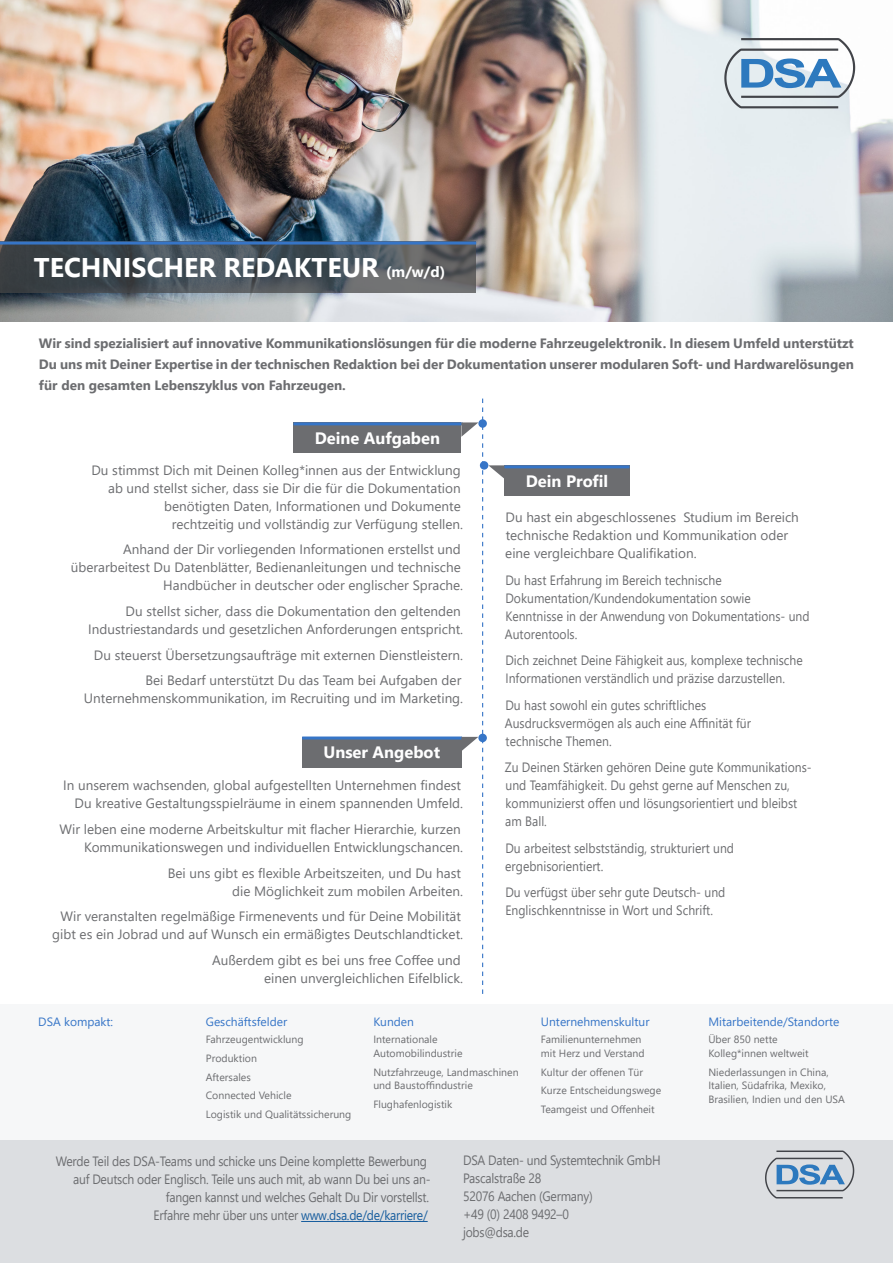
<style>
.page{position:relative;width:893px;height:1263px;background:#fff}
.page>*{position:absolute;margin:0;border:0;box-sizing:border-box;transform-origin:0 0}
.Überschrift_de{font:700 27px "Segoe UI";color:#fff}
.Zwischentitel_de{font:700 16.5px "Segoe UI";color:#fff}
.Aufzählung_rechtsbündig_de{font:13.5px/18px "Segoe UI";color:#6c6d70;text-align:right}
.Basisformat{font:13.5px/18px "Segoe UI";color:#6c6d70;scale:.9 1}
.Einleitungstext_de{font:700 13.5px/21px "Segoe UI";color:#6c6d70;text-align:justify}
.Fußtext_de{font:13.5px/18px "Segoe UI";letter-spacing:-.02em;color:#6c6d70;text-align:right;scale:.9 1}
.Basisformat-2{font:13.5px/18px "Segoe UI";color:#6c6d70}
.DSA{font:13.5px "Segoe UI";letter-spacing:-.02em;color:#6c6d70;scale:.9 1}
.Klein-Überschrift_de{font:12px "Segoe UI";color:#3675c7}
.Kleingedruckt_de{font:10.5px/13.5px "Segoe UI";color:#6c6d70}
.s1{font-size:15px}
.s2{color:#175d9e}
</style>
<div class="page">
<div style="left:0;top:1140px;width:893px;height:123px;background:#dcdee1"></div>
<svg style="left:765px;top:1150px;width:89px;height:48px"></svg>
<img style="left:0;top:0;width:893px;height:321px">
<svg style="left:724px;top:38px;width:131px;height:70px"></svg>
<div style="left:0;top:1004px;width:893px;height:136px;background:#f6f7f8"></div>
<hr style="left:301px;top:1221px;width:127px;height:1px;background:#175d9e">
<div style="left:302px;top:737px;width:159px;height:30px;background:#6c6d70"></div>
<hr style="left:302px;top:736px;width:160px;height:3px;background:#3675c7">
<div style="left:293px;top:422px;width:168px;height:31px;background:#6c6d70"></div>
<hr style="left:293px;top:422px;width:170px;height:3px;background:#3675c7">
<svg style="left:0;top:245px;width:476px;height:48px;background:#4a5258"></svg>
<hr style="left:0;top:242px;width:476px;height:3px;background:#3675c7">
<div style="left:504px;top:465px;width:125px;height:31px;background:#6c6d70"></div>
<hr style="left:504px;top:465px;width:125px;height:3px;background:#3675c7">
<svg style="left:461px;top:399px;width:45px;height:595px"></svg>
<p class="Überschrift_de" style="left:34px;top:242px;width:413px">TECHNISCHER REDAKTEUR <span class="s1">(m/w/d)</span></p>
<p class="Einleitungstext_de" style="left:39px;top:332px;width:816px">Wir sind spezialisiert auf innovative Kommunikationslösungen für die moderne Fahrzeugelektronik. In diesem Umfeld unterstützt Du uns mit Deiner Expertise in der technischen Redaktion bei der Dokumentation unserer modularen Soft- und Hardwarelösungen für den gesamten Lebenszyklus von Fahrzeugen.</p>
<p class="Zwischentitel_de" style="left:315px;top:422px;width:127px">Deine Aufgaben</p>
<p class="Aufzählung_rechtsbündig_de" style="left:91px;top:460px;width:373px">Du stimmst Dich mit Deinen Kolleg*innen aus der Entwicklung ab und stellst sicher, dass sie Dir die für die Dokumentation benötigten Daten, Informationen und Dokumente<br>rechtzeitig und vollständig zur Verfügung stellen.</p>
<p class="Aufzählung_rechtsbündig_de" style="left:71px;top:539px;width:394px">Anhand der Dir vorliegenden Informationen erstellst und überarbeitest Du Datenblätter, Bedienanleitungen und technische<br>Handbücher in deutscher oder englischer Sprache.</p>
<p class="Aufzählung_rechtsbündig_de" style="left:88px;top:601px;width:376px">Du stellst sicher, dass die Dokumentation den geltenden<br>Industriestandards und gesetzlichen Anforderungen entspricht.</p>
<p class="Aufzählung_rechtsbündig_de" style="left:94px;top:645px;width:371px">Du steuerst Übersetzungsaufträge mit externen Dienstleistern.</p>
<p class="Aufzählung_rechtsbündig_de" style="left:84px;top:670px;width:381px">Bei Bedarf unterstützt Du das Team bei Aufgaben der<br>Unternehmenskommunikation, im Recruiting und im Marketing.</p>
<p class="Zwischentitel_de" style="left:323px;top:737px;width:118px">Unser Angebot</p>
<p class="Aufzählung_rechtsbündig_de" style="left:63px;top:775px;width:401px">In unserem wachsenden, global aufgestellten Unternehmen findest<br>Du kreative Gestaltungsspielräume in einem spannenden Umfeld.</p>
<p class="Aufzählung_rechtsbündig_de" style="left:59px;top:819px;width:405px">Wir leben eine moderne Arbeitskultur mit flacher Hierarchie, kurzen<br>Kommunikationswegen und individuellen Entwicklungschancen.</p>
<p class="Aufzählung_rechtsbündig_de" style="left:168px;top:863px;width:297px">Bei uns gibt es flexible Arbeitszeiten, und Du hast die Möglichkeit zum mobilen Arbeiten.</p>
<p class="Aufzählung_rechtsbündig_de" style="left:52px;top:906px;width:413px;text-align:center">Wir veranstalten regelmäßige Firmenevents und für Deine Mobilität gibt es ein Jobrad und auf Wunsch ein ermäßigtes Deutschlandticket.</p>
<p class="Aufzählung_rechtsbündig_de" style="left:212px;top:950px;width:253px">Außerdem gibt es bei uns free Coffee und einen unvergleichlichen Eifelblick.</p>
<p class="Zwischentitel_de" style="left:526px;top:465px;width:84px">Dein Profil</p>
<p class="Basisformat-2" style="left:505px;top:507px;width:295px">Du hast ein abgeschlossenes Studium im Bereich technische Redaktion und Kommunikation oder eine vergleichbare Qualifikation.</p>
<p class="Basisformat" style="left:505px;top:570px;width:340px">Du hast Erfahrung im Bereich technische Dokumentation/Kundendokumentation sowie Kenntnisse in der Anwendung von Dokumentations- und Autorentools.</p>
<p class="Basisformat" style="left:505px;top:650px;width:332px">Dich zeichnet Deine Fähigkeit aus, komplexe technische<br>Informationen verständlich und präzise darzustellen.</p>
<p class="Basisformat" style="left:505px;top:695px;width:275px">Du hast sowohl ein gutes schriftliches<br>Ausdrucksvermögen als auch eine Affinität für technische Themen.</p>
<p class="Basisformat" style="left:505px;top:757px;width:342px">Zu Deinen Stärken gehören Deine gute Kommunikations&shy;und Teamfähigkeit. Du gehst gerne auf Menschen zu, kommunizierst offen und lösungsorientiert und bleibst am Ball.</p>
<p class="Basisformat" style="left:505px;top:838px;width:256px">Du arbeitest selbstständig, strukturiert und ergebnisorientiert.</p>
<p class="Basisformat" style="left:505px;top:882px;width:246px">Du verfügst über sehr gute Deutsch- und<br>Englischkenntnisse in Wort und Schrift.</p>
<p class="Klein-Überschrift_de" style="left:38px;top:1010px;width:76px">DSA kompakt:</p>
<p class="Klein-Überschrift_de" style="left:206px;top:1010px;width:83px">Geschäftsfelder</p>
<p class="Kleingedruckt_de" style="left:206px;top:1032px;width:99px">Fahrzeugentwicklung</p>
<p class="Kleingedruckt_de" style="left:206px;top:1051px;width:53px">Produktion</p>
<p class="Kleingedruckt_de" style="left:206px;top:1069px;width:47px">Aftersales</p>
<p class="Kleingedruckt_de" style="left:206px;top:1088px;width:87px">Connected Vehicle</p>
<p class="Kleingedruckt_de" style="left:206px;top:1106px;width:147px">Logistik und Qualitätssicherung</p>
<p class="Klein-Überschrift_de" style="left:373px;top:1010px;width:42px">Kunden</p>
<p class="Kleingedruckt_de" style="left:373px;top:1032px;width:91px">Internationale<br>Automobilindustrie</p>
<p class="Kleingedruckt_de" style="left:373px;top:1064px;width:147px">Nutzfahrzeuge, Landmaschinen und Baustoffindustrie</p>
<p class="Kleingedruckt_de" style="left:373px;top:1096px;width:80px">Flughafenlogistik</p>
<p class="Klein-Überschrift_de" style="left:541px;top:1010px;width:110px">Unternehmenskultur</p>
<p class="Kleingedruckt_de" style="left:541px;top:1032px;width:105px">Familienunternehmen mit Herz und Verstand</p>
<p class="Kleingedruckt_de" style="left:541px;top:1064px;width:104px">Kultur der offenen Tür</p>
<p class="Kleingedruckt_de" style="left:541px;top:1083px;width:122px">Kurze Entscheidungswege</p>
<p class="Kleingedruckt_de" style="left:541px;top:1101px;width:115px">Teamgeist und Offenheit</p>
<p class="Fußtext_de" style="left:56px;top:1151px;width:418px">Werde Teil des DSA-Teams und schicke uns Deine komplette Bewerbung auf Deutsch oder Englisch. Teile uns auch mit, ab wann Du bei uns an&shy;fangen kannst und welches Gehalt Du Dir vorstellst.<br>Erfahre mehr über uns unter <span class="s2">www.dsa.de/de/karriere/</span></p>
<p class="DSA" style="left:463px;top:1147px;width:221px">DSA Daten- und Systemtechnik GmbH</p>
<p class="DSA" style="left:463px;top:1165px;width:88px">Pascalstraße 28</p>
<p class="DSA" style="left:463px;top:1183px;width:146px">52076 Aachen (Germany)</p>
<p class="DSA" style="left:463px;top:1201px;width:119px">+49 (0) 2408 9492–0</p>
<p class="DSA" style="left:463px;top:1219px;width:75px">jobs@dsa.de</p>
<p class="Klein-Überschrift_de" style="left:708px;top:1010px;width:132px">Mitarbeitende/Standorte</p>
<p class="Kleingedruckt_de" style="left:708px;top:1032px;width:102px">Über 850 nette<br>Kolleg*innen weltweit</p>
<p class="Kleingedruckt_de" style="left:708px;top:1064px;width:138px">Niederlassungen in China,<br>Italien, Südafrika, Mexiko,<br>Brasilien, Indien und den USA</p>
</div>
